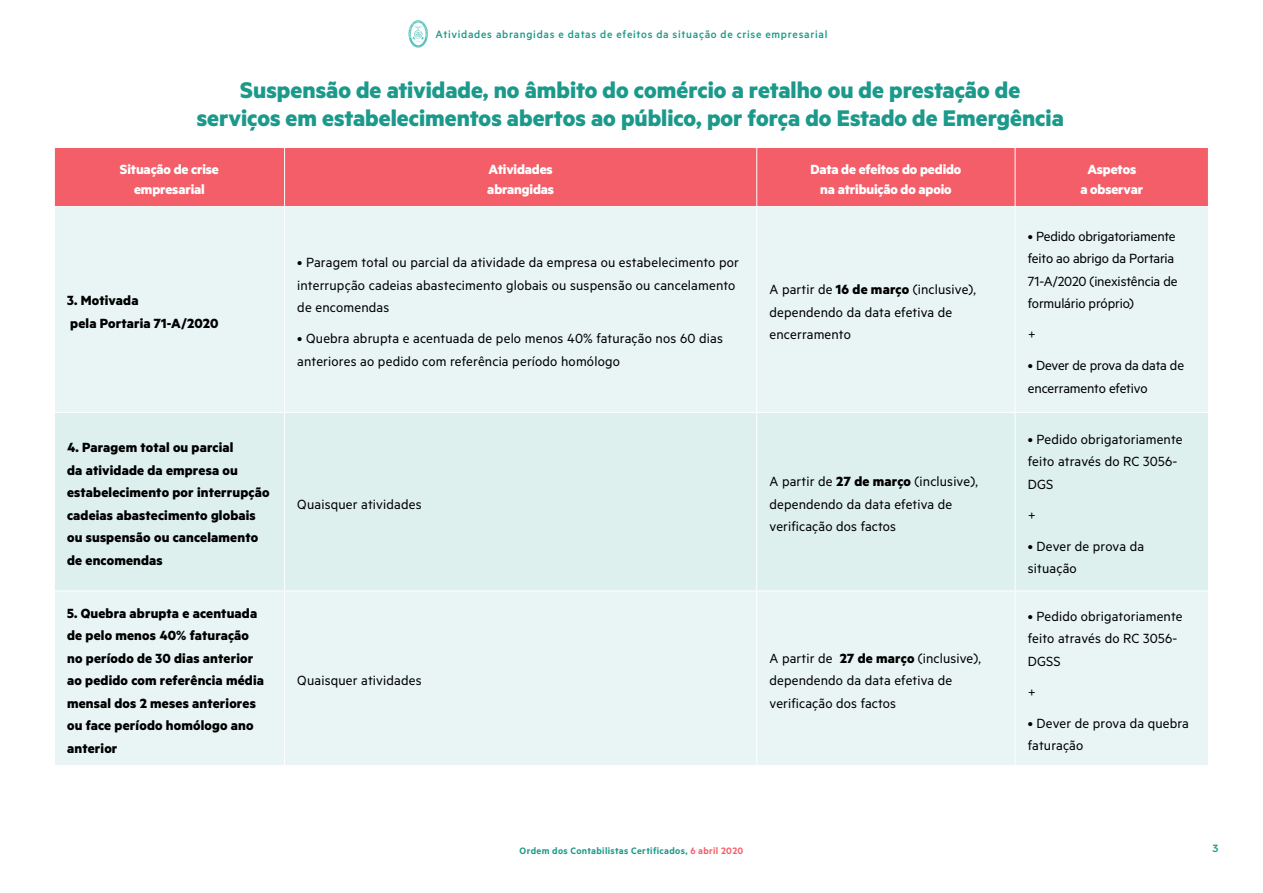
<style>
.page{position:relative;width:1263px;height:893px;background:#fff}
.page>*{position:absolute;margin:0;border:0;box-sizing:border-box;transform-origin:0 0}
.t1{font:700 25.5px/28.5px "Metric";color:#1b998b;text-align:center}
.t2{font:15px/22.5px "Metric";letter-spacing:.01em;color:#000}
.t3{font:700 15px/22.5px "Metric";letter-spacing:.01em;color:#000}
.t4{font:15px/22.5px "Metric";letter-spacing:-.01em;color:#000}
.t5{font:700 15px/19.5px "Metric";letter-spacing:-.01em;color:#fff;text-align:center}
.t6{font:500 12px "Metric";letter-spacing:.06em;color:#1b998b}
.t7{font:600 10.5px "Metric";letter-spacing:.035em;color:#1b998b}
.t8{font:600 10.5px "Hurme Geometric Sans 4";color:#1b998b}
.s1{font-weight:700}
.s2{color:#f45e69}
</style>
<div class="page">
<svg style="left:408px;top:20px;width:20px;height:28px"></svg>
<div style="left:55px;top:148px;width:1153px;height:58px;background:#f45e69"></div>
<div style="left:55px;top:207px;width:1153px;height:558px;background:#e8f5f4"></div>
<div style="left:55px;top:413px;width:1153px;height:178px;background:#ddf0ee"></div>
<hr style="left:284px;top:148px;width:1px;height:58px;background:#fff">
<hr style="left:756px;top:148px;width:1px;height:58px;background:#fff">
<hr style="left:1015px;top:148px;width:1px;height:58px;background:#fff">
<hr style="left:284px;top:207px;width:1px;height:205px;background:#fff">
<hr style="left:756px;top:207px;width:1px;height:205px;background:#fff">
<hr style="left:1015px;top:207px;width:1px;height:205px;background:#fff">
<hr style="left:54px;top:412px;width:231px;height:1px;background:#fff">
<hr style="left:285px;top:412px;width:472px;height:1px;background:#fff">
<hr style="left:284px;top:413px;width:1px;height:178px;background:#fff">
<hr style="left:757px;top:412px;width:258px;height:1px;background:#fff">
<hr style="left:756px;top:413px;width:1px;height:178px;background:#fff">
<hr style="left:1015px;top:412px;width:194px;height:1px;background:#fff">
<hr style="left:1015px;top:413px;width:1px;height:178px;background:#fff">
<hr style="left:54px;top:591px;width:231px;height:1px;background:#fff">
<hr style="left:285px;top:591px;width:472px;height:1px;background:#fff">
<hr style="left:284px;top:591px;width:1px;height:174px;background:#fff">
<hr style="left:757px;top:591px;width:258px;height:1px;background:#fff">
<hr style="left:756px;top:591px;width:1px;height:174px;background:#fff">
<hr style="left:1015px;top:591px;width:194px;height:1px;background:#fff">
<hr style="left:1015px;top:591px;width:1px;height:174px;background:#fff">
<p class="t6" style="left:436px;top:27px;width:393px">Atividades abrangidas e datas de efeitos da situação de crise empresarial</p>
<h1 class="t1" style="left:197px;top:75px;width:868px">Suspensão de atividade, no âmbito do comércio a retalho ou de prestação de serviços em estabelecimentos abertos ao público, por força do Estado de Emergência</h1>
<p class="t5" style="left:120px;top:159px;width:100px">Situação de crise empresarial</p>
<p class="t5" style="left:487px;top:159px;width:68px;text-align:left">Atividades abrangidas</p>
<p class="t5" style="left:810px;top:159px;width:152px">Data de efeitos do pedido na atribuição do apoio</p>
<p class="t5" style="left:1080px;top:159px;width:64px">Aspetos<br>a observar</p>
<p class="t3" style="left:67px;top:289px;width:153px">3. Motivada<br>pela Portaria 71-A/2020</p>
<p class="t2" style="left:297px;top:251px;width:443px">• Paragem total ou parcial da atividade da empresa ou estabelecimento por interrupção cadeias abastecimento globais ou suspensão ou cancelamento de encomendas</p>
<p class="t2" style="left:297px;top:327px;width:427px">• Quebra abrupta e acentuada de pelo menos 40% faturação nos 60 dias anteriores ao pedido com referência período homólogo</p>
<p class="t3" style="left:67px;top:436px;width:204px">4. Paragem total ou parcial<br>da atividade da empresa ou estabelecimento por interrupção cadeias abastecimento globais ou suspensão ou cancelamento de encomendas</p>
<p class="t3" style="left:67px;top:601px;width:198px">5. Quebra abrupta e acentuada de pelo menos 40% faturação no período de 30 dias anterior ao pedido com referência média mensal dos 2 meses anteriores ou face período homólogo ano anterior</p>
<p class="t2" style="left:297px;top:492px;width:126px">Quaisquer atividades</p>
<p class="t2" style="left:297px;top:669px;width:126px">Quaisquer atividades</p>
<p class="t2" style="left:769px;top:278px;width:208px">A partir de <span class="s1">16 de março</span> (inclusive), dependendo da data efetiva de encerramento</p>
<p class="t2" style="left:769px;top:470px;width:210px">A partir de <span class="s1">27 de março</span> (inclusive), dependendo da data efetiva de verificação dos factos</p>
<p class="t2" style="left:769px;top:646px;width:213px">A partir de <span class="s1">27 de março</span> (inclusive), dependendo da data efetiva de verificação dos factos</p>
<p class="t4" style="left:1028px;top:224px;width:151px">• Pedido obrigatoriamente feito ao abrigo da Portaria<br>71-A/2020 (inexistência de formulário próprio)</p>
<p class="t2" style="left:1028px;top:323px;width:10px">+</p>
<p class="t4" style="left:1028px;top:354px;width:158px">• Dever de prova da data de encerramento efetivo</p>
<p class="t2" style="left:1028px;top:427px;width:156px">• Pedido obrigatoriamente feito através do RC 3056-<br>DGS</p>
<p class="t2" style="left:1028px;top:503px;width:10px">+</p>
<p class="t2" style="left:1028px;top:534px;width:118px">• Dever de prova da situação</p>
<p class="t2" style="left:1028px;top:604px;width:156px">• Pedido obrigatoriamente feito através do RC 3056-<br>DGSS</p>
<p class="t2" style="left:1028px;top:680px;width:10px">+</p>
<p class="t2" style="left:1028px;top:711px;width:163px">• Dever de prova da quebra faturação</p>
<p class="t7" style="left:520px;top:844px;width:225px">Ordem dos Contabilistas Certificados, <span class="s2">6 abril 2020</span></p>
<p class="t8" style="left:1212px;top:841px;width:7px">3</p>
</div>
